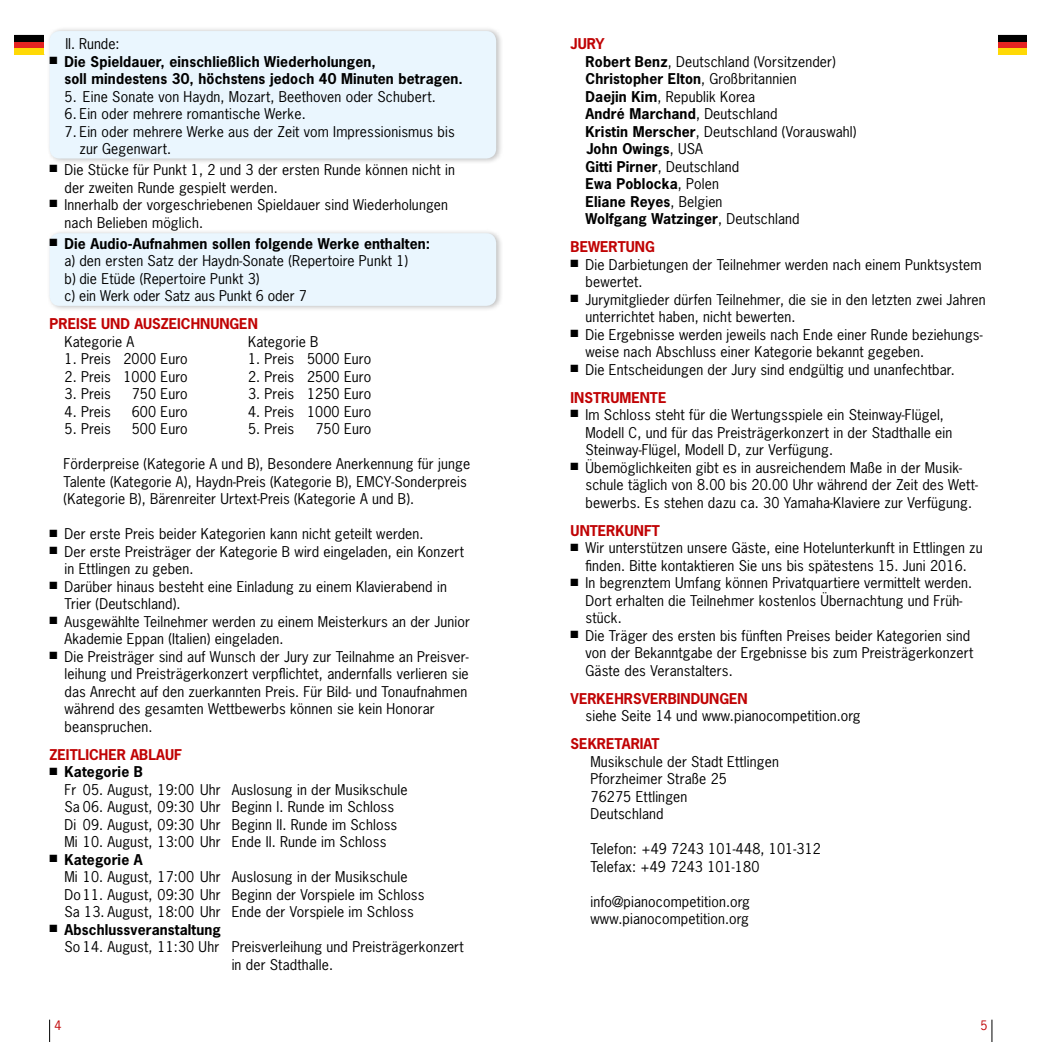
<style>
.page{position:relative;width:1042px;height:1042px;background:#fff}
.page>*{position:absolute;margin:0;border:0;box-sizing:border-box;transform-origin:0 0}
.t1{font:14px/17.5px "News Gothic";letter-spacing:.01em;color:#000}
.t2{font:700 14px/17.5px "News Gothic";letter-spacing:.01em;color:#000}
.t3{font:700 14px "News Gothic Std";color:#c00304}
.t4{font:14px "News Gothic Std";color:#000}
.t5{font:12.25px "News Gothic Std";color:#c00304}
.s1{font-weight:700}
</style>
<div class="page">
<svg style="left:49px;top:1019px;width:1px;height:23px"></svg>
<svg style="left:991px;top:1019px;width:1px;height:23px"></svg>
<div style="left:47px;top:26px;width:457px;height:139px;background:#000;opacity:.25"></div>
<div style="left:50px;top:31px;width:446px;height:127px;background:#eaf6fe;border-radius:10px"></div>
<div style="left:47px;top:228px;width:457px;height:84px;background:#000;opacity:.25"></div>
<div style="left:50px;top:233px;width:446px;height:73px;background:#eaf6fe;border-radius:10px"></div>
<div style="left:14px;top:48px;width:30px;height:7px;background:#ffd906"></div>
<div style="left:14px;top:41px;width:30px;height:7px;background:#e52321"></div>
<div style="left:14px;top:35px;width:30px;height:6px;background:#000"></div>
<div style="left:998px;top:48px;width:28px;height:7px;background:#ffd906"></div>
<div style="left:998px;top:41px;width:28px;height:7px;background:#e52321"></div>
<div style="left:998px;top:35px;width:28px;height:6px;background:#000"></div>
<p class="t4" style="left:65px;top:35px;width:56px">II. Runde:</p>
<p class="t2" style="left:64px;top:52px;width:400px;text-indent:-15px">■ Die Spieldauer, einschließlich Wiederholungen,<br>soll mindestens 30, höchstens jedoch 40 Minuten betragen.</p>
<p class="t1" style="left:64px;top:87px;width:373px">5. Eine Sonate von Haydn, Mozart, Beethoven oder Schubert.</p>
<p class="t1" style="left:64px;top:105px;width:243px">6. Ein oder mehrere romantische Werke.</p>
<p class="t1" style="left:79px;top:122px;width:377px;text-indent:-15px">7. Ein oder mehrere Werke aus der Zeit vom Impressionismus bis zur Gegenwart.</p>
<p class="t1" style="left:64px;top:161px;width:392px;text-indent:-15px">■ Die Stücke für Punkt 1, 2 und 3 der ersten Runde können nicht in der zweiten Runde gespielt werden.</p>
<p class="t1" style="left:64px;top:196px;width:385px;text-indent:-15px">■ Innerhalb der vorgeschriebenen Spieldauer sind Wiederholungen nach Belieben möglich.</p>
<p class="t1" style="left:64px;top:234px;width:367px;text-indent:-15px">■ <span class="s1">Die Audio-Aufnahmen sollen folgende Werke enthalten: </span>a) den ersten Satz der Haydn-Sonate (Repertoire Punkt 1)<br>b) die Etüde (Repertoire Punkt 3)<br>c) ein Werk oder Satz aus Punkt 6 oder 7</p>
<p class="t3" style="left:50px;top:314px;width:210px">PREISE UND AUSZEICHNUNGEN</p>
<p class="t1" style="left:64px;top:332px;width:71px">Kategorie A</p>
<p class="t1" style="left:248px;top:332px;width:72px">Kategorie B</p>
<p class="t1" style="left:64px;top:350px;width:125px">1. Preis 2000 Euro</p>
<p class="t1" style="left:248px;top:350px;width:125px">1. Preis 5000 Euro</p>
<p class="t1" style="left:64px;top:367px;width:125px">2. Preis 1000 Euro</p>
<p class="t1" style="left:248px;top:367px;width:125px">2. Preis 2500 Euro</p>
<p class="t1" style="left:64px;top:385px;width:48px">3. Preis</p>
<p class="t1" style="left:132px;top:385px;width:57px">750 Euro</p>
<p class="t1" style="left:248px;top:385px;width:125px">3. Preis 1250 Euro</p>
<p class="t1" style="left:64px;top:402px;width:48px">4. Preis</p>
<p class="t1" style="left:132px;top:402px;width:57px">600 Euro</p>
<p class="t1" style="left:248px;top:402px;width:125px">4. Preis 1000 Euro</p>
<p class="t1" style="left:64px;top:420px;width:48px">5. Preis</p>
<p class="t1" style="left:132px;top:420px;width:57px">500 Euro</p>
<p class="t1" style="left:248px;top:420px;width:48px">5. Preis</p>
<p class="t1" style="left:315px;top:420px;width:57px">750 Euro</p>
<p class="t1" style="left:64px;top:455px;width:408px">Förderpreise (Kategorie A und B), Besondere Anerkennung für junge<br>Talente (Kategorie A), Haydn-Preis (Kategorie B), EMCY-Sonderpreis (Kategorie B), Bärenreiter Urtext-Preis (Kategorie A und B).</p>
<p class="t1" style="left:50px;top:525px;width:375px">■ Der erste Preis beider Kategorien kann nicht geteilt werden.</p>
<p class="t1" style="left:64px;top:542px;width:401px;text-indent:-15px">■ Der erste Preisträger der Kategorie B wird eingeladen, ein Konzert in Ettlingen zu geben.</p>
<p class="t1" style="left:64px;top:577px;width:384px;text-indent:-15px">■ Darüber hinaus besteht eine Einladung zu einem Klavierabend in<br>Trier (Deutschland).</p>
<p class="t1" style="left:64px;top:612px;width:407px;text-indent:-15px">■ Ausgewählte Teilnehmer werden zu einem Meisterkurs an der Junior<br>Akademie Eppan (Italien) eingeladen.</p>
<p class="t1" style="left:64px;top:647px;width:406px;text-indent:-15px">■ Die Preisträger sind auf Wunsch der Jury zur Teilnahme an Preisver&shy;leihung und Preisträgerkonzert verpflichtet, andernfalls verlieren sie das Anrecht auf den zuerkannten Preis. Für Bild- und Tonaufnahmen während des gesamten Wettbewerbs können sie kein Honorar beanspruchen.</p>
<p class="t3" style="left:50px;top:745px;width:134px">ZEITLICHER ABLAUF</p>
<p class="t1" style="left:64px;top:763px;width:345px;text-indent:-15px">■ <span class="s1">Kategorie B<br></span>Fr 05. August, 19:00 Uhr Auslosung in der Musikschule Sa 06. August, 09:30 Uhr Beginn I. Runde im Schloss Di 09. August, 09:30 Uhr Beginn II. Runde im Schloss Mi 10. August, 13:00 Uhr Ende II. Runde im Schloss</p>
<p class="t1" style="left:64px;top:850px;width:361px;text-indent:-15px">■ <span class="s1">Kategorie A<br></span>Mi 10. August, 17:00 Uhr Auslosung in der Musikschule Do11. August, 09:30 Uhr Beginn der Vorspiele im Schloss Sa 13. August, 18:00 Uhr Ende der Vorspiele im Schloss</p>
<p class="t2" style="left:50px;top:920px;width:173px">■ Abschlussveranstaltung</p>
<p class="t1" style="left:64px;top:938px;width:401px">So 14. August, 11:30 Uhr Preisverleihung und Preisträgerkonzert</p>
<p class="t1" style="left:232px;top:955px;width:103px">in der Stadthalle.</p>
<p class="t3" style="left:570px;top:34px;width:36px">JURY</p>
<p class="t1" style="left:585px;top:52px;width:273px"><span class="s1">Robert Benz</span>, Deutschland (Vorsitzender)<br><span class="s1">Christopher Elton</span>, Großbritannien<br><span class="s1">Daejin Kim</span>, Republik Korea<br><span class="s1">André Marchand</span>, Deutschland<br><span class="s1">Kristin Merscher</span>, Deutschland (Vorauswahl)<br><span class="s1">John Owings</span>, USA<br><span class="s1">Gitti Pirner</span>, Deutschland<br><span class="s1">Ewa Poblocka</span>, Polen<br><span class="s1">Eliane Reyes</span>, Belgien<br><span class="s1">Wolfgang Watzinger</span>, Deutschland</p>
<p class="t3" style="left:570px;top:237px;width:86px">BEWERTUNG</p>
<p class="t1" style="left:585px;top:255px;width:397px;text-indent:-15px">■ Die Darbietungen der Teilnehmer werden nach einem Punktsystem bewertet.</p>
<p class="t1" style="left:585px;top:290px;width:402px;text-indent:-15px">■ Jurymitglieder dürfen Teilnehmer, die sie in den letzten zwei Jahren unterrichtet haben, nicht bewerten.</p>
<p class="t1" style="left:585px;top:325px;width:399px;text-indent:-15px">■ Die Ergebnisse werden jeweils nach Ende einer Runde beziehungs&shy;weise nach Abschluss einer Kategorie bekannt gegeben.</p>
<p class="t1" style="left:570px;top:360px;width:386px">■ Die Entscheidungen der Jury sind endgültig und unanfechtbar.</p>
<p class="t3" style="left:570px;top:388px;width:97px">INSTRUMENTE</p>
<p class="t1" style="left:585px;top:406px;width:368px;text-indent:-15px">■ Im Schloss steht für die Wertungsspiele ein Steinway-Flügel,<br>Modell C, und für das Preisträgerkonzert in der Stadthalle ein<br>Steinway-Flügel, Modell D, zur Verfügung.</p>
<p class="t1" style="left:585px;top:458px;width:394px;text-indent:-15px">■ Übemöglichkeiten gibt es in ausreichendem Maße in der Musik&shy;schule täglich von 8.00 bis 20.00 Uhr während der Zeit des Wett&shy;bewerbs. Es stehen dazu ca. 30 Yamaha-Klaviere zur Verfügung.</p>
<p class="t3" style="left:570px;top:521px;width:91px">UNTERKUNFT</p>
<p class="t1" style="left:570px;top:539px;width:413px;text-align:center">■ Wir unterstützen unsere Gäste, eine Hotelunterkunft in Ettlingen zu finden. Bitte kontaktieren Sie uns bis spätestens 15. Juni 2016.</p>
<p class="t1" style="left:585px;top:574px;width:388px;text-indent:-15px">■ In begrenztem Umfang können Privatquartiere vermittelt werden.<br>Dort erhalten die Teilnehmer kostenlos Übernachtung und Früh&shy;stück.</p>
<p class="t1" style="left:585px;top:626px;width:389px;text-indent:-15px">■ Die Träger des ersten bis fünften Preises beider Kategorien sind von der Bekanntgabe der Ergebnisse bis zum Preisträgerkonzert<br>Gäste des Veranstalters.</p>
<p class="t3" style="left:570px;top:689px;width:179px">VERKEHRSVERBINDUNGEN</p>
<p class="t1" style="left:585px;top:707px;width:277px">siehe Seite 14 und www.pianocompetition.org</p>
<p class="t3" style="left:570px;top:734px;width:91px">SEKRETARIAT</p>
<p class="t1" style="left:590px;top:752px;width:190px">Musikschule der Stadt Ettlingen<br>Pforzheimer Straße 25<br>76275 Ettlingen<br>Deutschland</p>
<p class="t1" style="left:590px;top:840px;width:232px">Telefon: +49 7243 101-448, 101-312<br>Telefax: +49 7243 101-180</p>
<p class="t1" style="left:590px;top:892px;width:161px">info@pianocompetition.org www.pianocompetition.org</p>
<p class="t5" style="left:55px;top:1017px;width:9px">4</p>
<p class="t5" style="left:980px;top:1017px;width:9px">5</p>
</div>
